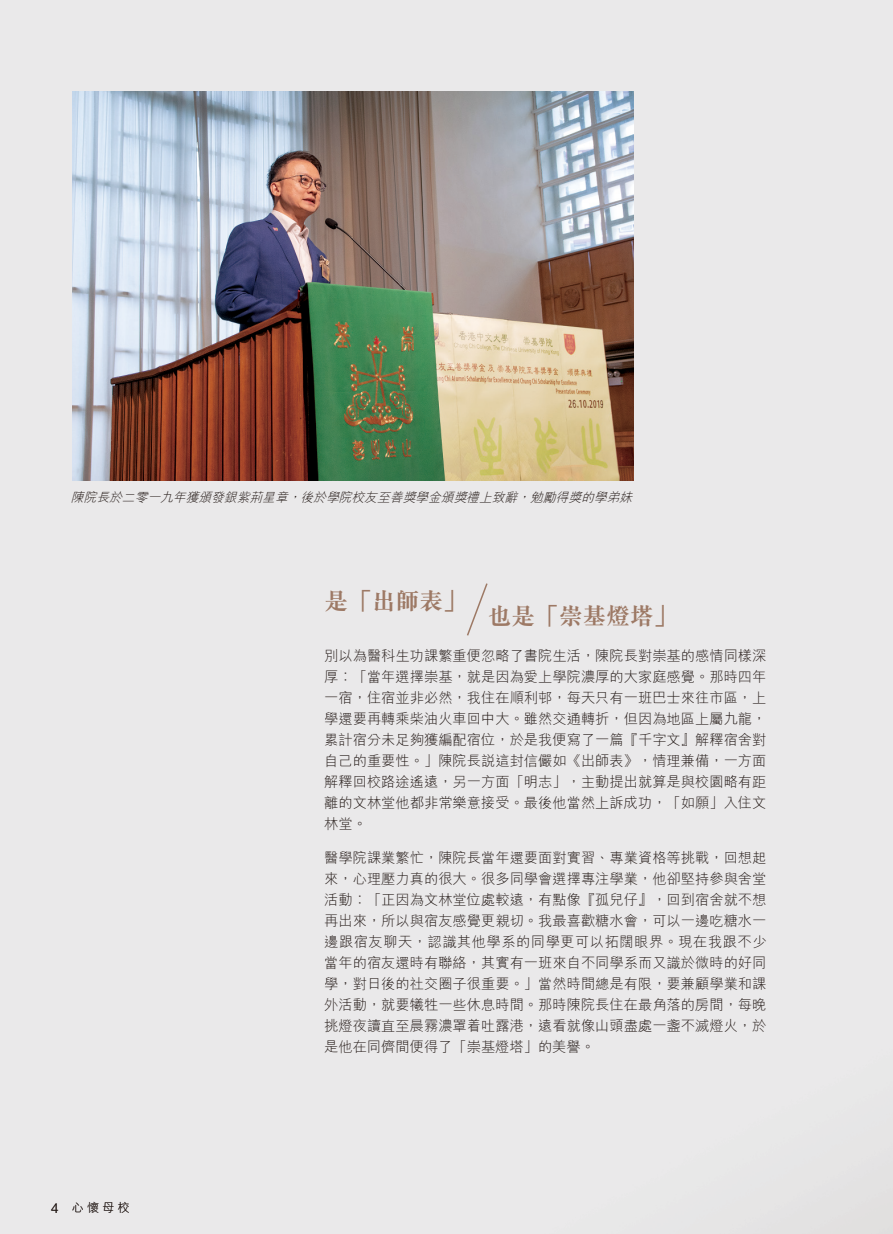
<style>
.page{position:relative;width:893px;height:1234px;background:#fff}
.page>*{position:absolute;margin:0;border:0;box-sizing:border-box;transform-origin:0 0}
.t1{font:700 24px "M Sung HK";letter-spacing:-.01em;color:#9d7965}
.t2{font:300 14.25px/21px "M Hei HK";color:#231916;text-align:justify}
.t3{font:italic 300 12.75px "M Hei HK";color:#231916}
.t4{font:300 12px "M Hei HK";color:#231916}
.s1{font-size:13.5px}
</style>
<div class="page">
<div style="left:0;top:0;width:893px;height:1233px;background:#eae9ea"></div>
<svg style="left:466px;top:581px;width:23px;height:56px"></svg>
<img style="left:72px;top:91px;width:562px;height:389px">
<p class="t3" style="left:71px;top:488px;width:567px">陳院長於二零一九年獲頒發銀紫荊星章，後於學院校友至善獎學金頒獎禮上致辭，勉勵得獎的學弟妹</p>
<p class="t4" style="left:51px;top:1198px;width:80px"><span class="s1">4</span> 心 懷 母 校</p>
<h1 class="t1" style="left:324px;top:584px;width:144px">是「出師表」</h1>
<h1 class="t1" style="left:487px;top:599px;width:192px">也是「崇基燈塔」</h1>
<p class="t2" style="left:324px;top:644px;width:444px">別以為醫科生功課繁重便忽略了書院生活，陳院長對崇基的感情同樣深厚︰「當年選擇崇基，就是因為愛上學院濃厚的大家庭感覺。那時四年一宿，住宿並非必然，我住在順利邨，每天只有一班巴士來往市區，上學還要再轉乘柴油火車回中大。雖然交通轉折，但因為地區上屬九龍，累計宿分未足夠獲編配宿位，於是我便寫了一篇『千字文』解釋宿舍對自己的重要性。」陳院長說這封信儼如《出師表》，情理兼備，一方面解釋回校路途遙遠，另一方面「明志」，主動提出就算是與校園略有距離的文林堂他都非常樂意接受。最後他當然上訴成功，「如願」入住文林堂。</p>
<p class="t2" style="left:324px;top:846px;width:444px">醫學院課業繁忙，陳院長當年還要面對實習、專業資格等挑戰，回想起來，心理壓力真的很大。很多同學會選擇專注學業，他卻堅持參與舍堂活動︰「正因為文林堂位處較遠，有點像『孤兒仔』，回到宿舍就不想再出來，所以與宿友感覺更親切。我最喜歡糖水會，可以一邊吃糖水一邊跟宿友聊天，認識其他學系的同學更可以拓闊眼界。現在我跟不少當年的宿友還時有聯絡，其實有一班來自不同學系而又識於微時的好同學，對日後的社交圈子很重要。」當然時間總是有限，要兼顧學業和課外活動，就要犧牲一些休息時間。那時陳院長住在最角落的房間，每晚挑燈夜讀直至晨霧濃罩着吐露港，遠看就像山頭盡處一盞不滅燈火，於是他在同儕間便得了「崇基燈塔」的美譽。</p>
</div>
